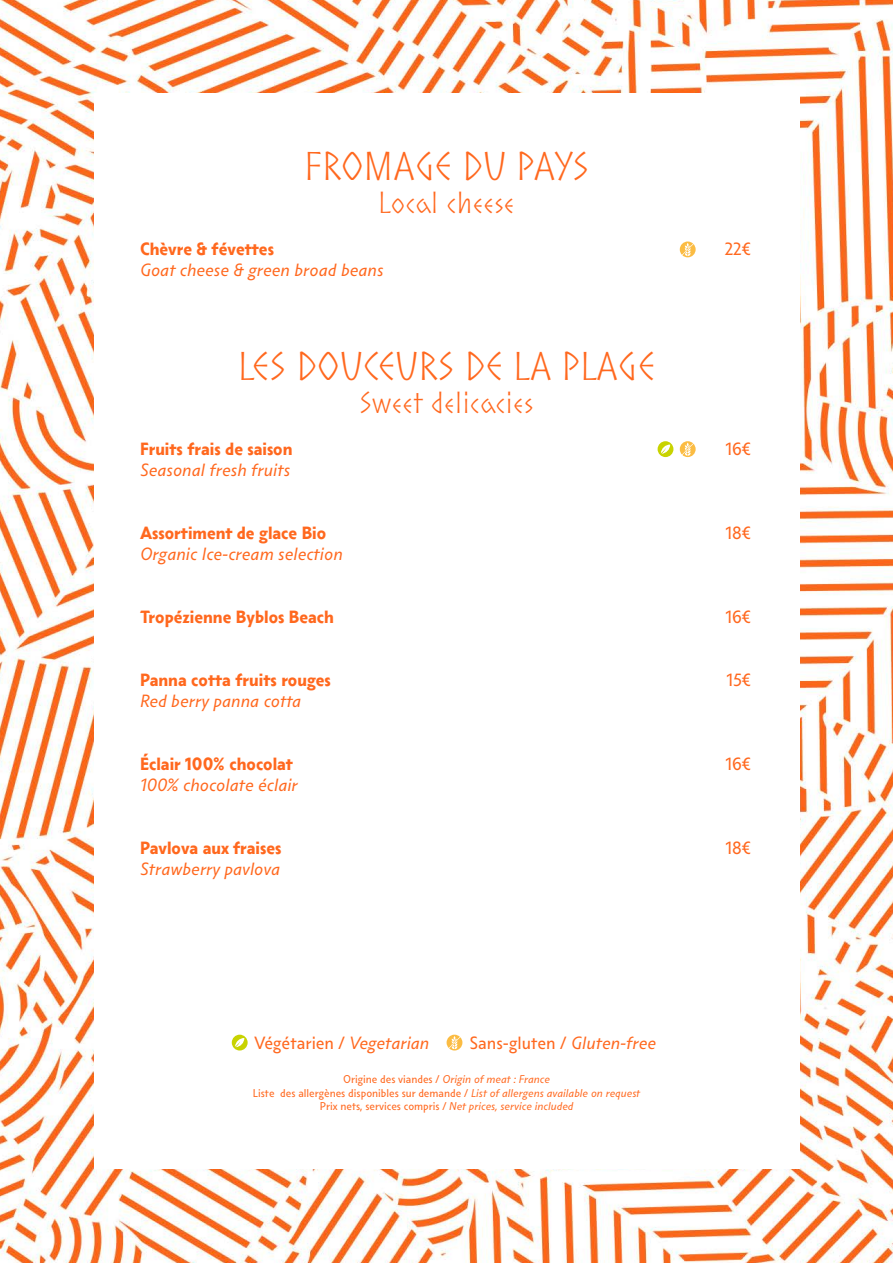
<style>
.page{position:relative;width:893px;height:1263px;background:#fff}
.page>*{position:absolute;margin:0;border:0;box-sizing:border-box;transform-origin:0 0}
.t1{font:37.5px "Byblos";color:#ff681e}
.t2{font:28.5px "Byblos";color:#ff681e}
.t3{font:700 16.5px "Byblos Texte";color:#ff681e}
.t4{font:italic 16.5px "Byblos Texte";color:#ff681e}
.t5{font:16.5px "Byblos Texte";color:#ff681e}
.t6{font:10.5px/13.5px "Byblos Texte";color:#ff681e;text-align:center}
.s1{font-style:italic}
</style>
<div class="page">
<img style="left:0;top:0;width:893px;height:1263px">
<div style="left:94px;top:94px;width:705px;height:1075px;background:#fff"></div>
<div style="left:658px;top:441px;width:15px;height:16px;background:#c8d300;border-radius:50%"></div>
<svg style="left:661px;top:445px;width:9px;height:9px"></svg>
<svg style="left:680px;top:441px;width:16px;height:16px"></svg>
<svg style="left:682px;top:443px;width:12px;height:13px"></svg>
<svg style="left:680px;top:241px;width:16px;height:16px"></svg>
<svg style="left:682px;top:243px;width:12px;height:13px"></svg>
<div style="left:232px;top:1035px;width:16px;height:15px;background:#c8d300;border-radius:50%"></div>
<svg style="left:235px;top:1038px;width:9px;height:9px"></svg>
<div style="left:447px;top:1035px;width:15px;height:15px;background:#fbbc43;border-radius:50%"></div>
<svg style="left:449px;top:1036px;width:11px;height:13px"></svg>
<h1 class="t1" style="left:304px;top:146px;width:286px">FROMAGE DU PAYS</h1>
<h2 class="t2" style="left:378px;top:187px;width:138px">Local cheese</h2>
<h3 class="t3" style="left:140px;top:239px;width:135px">Chèvre &amp; févettes</h3>
<h3 class="t5" style="left:725px;top:243px;width:28px">22€</h3>
<h3 class="t4" style="left:140px;top:264px;width:245px">Goat cheese &amp; green broad beans</h3>
<h1 class="t1" style="left:238px;top:345px;width:419px">LES DOUCEURS DE LA PLAGE</h1>
<h2 class="t2" style="left:359px;top:386px;width:176px">Sweet delicacies</h2>
<h3 class="t3" style="left:140px;top:439px;width:154px">Fruits frais de saison</h3>
<h3 class="t5" style="left:725px;top:442px;width:27px">16€</h3>
<h3 class="t4" style="left:140px;top:463px;width:152px">Seasonal fresh fruits</h3>
<h3 class="t3" style="left:140px;top:523px;width:188px">Assortiment de glace Bio</h3>
<h3 class="t5" style="left:725px;top:526px;width:27px">18€</h3>
<h3 class="t4" style="left:140px;top:547px;width:204px">Organic Ice-cream selection</h3>
<h3 class="t3" style="left:140px;top:607px;width:195px">Tropézienne Byblos Beach</h3>
<h3 class="t5" style="left:725px;top:610px;width:27px">16€</h3>
<h3 class="t3" style="left:140px;top:670px;width:192px">Panna cotta fruits rouges</h3>
<h3 class="t5" style="left:726px;top:673px;width:26px">15€</h3>
<h3 class="t4" style="left:140px;top:694px;width:163px">Red berry panna cotta</h3>
<h3 class="t3" style="left:140px;top:754px;width:155px">Éclair 100% chocolat</h3>
<h3 class="t5" style="left:725px;top:757px;width:27px">16€</h3>
<h3 class="t4" style="left:140px;top:778px;width:159px">100% chocolate éclair</h3>
<h3 class="t3" style="left:140px;top:838px;width:143px">Pavlova aux fraises</h3>
<h3 class="t5" style="left:725px;top:841px;width:27px">18€</h3>
<h3 class="t4" style="left:140px;top:862px;width:142px">Strawberry pavlova</h3>
<h3 class="t5" style="left:254px;top:1036px;width:177px">Végétarien / <span class="s1">Vegetarian</span></h3>
<h3 class="t5" style="left:469px;top:1036px;width:188px">Sans-gluten / <span class="s1">Gluten-free</span></h3>
<p class="t6" style="left:253px;top:1074px;width:389px">Origine des viandes / <span class="s1">Origin of meat : France<br></span>Liste des allergènes disponibles sur demande / <span class="s1">List of allergens available on request<br></span>Prix nets, services compris / <span class="s1">Net prices, service included</span></p>
</div>
